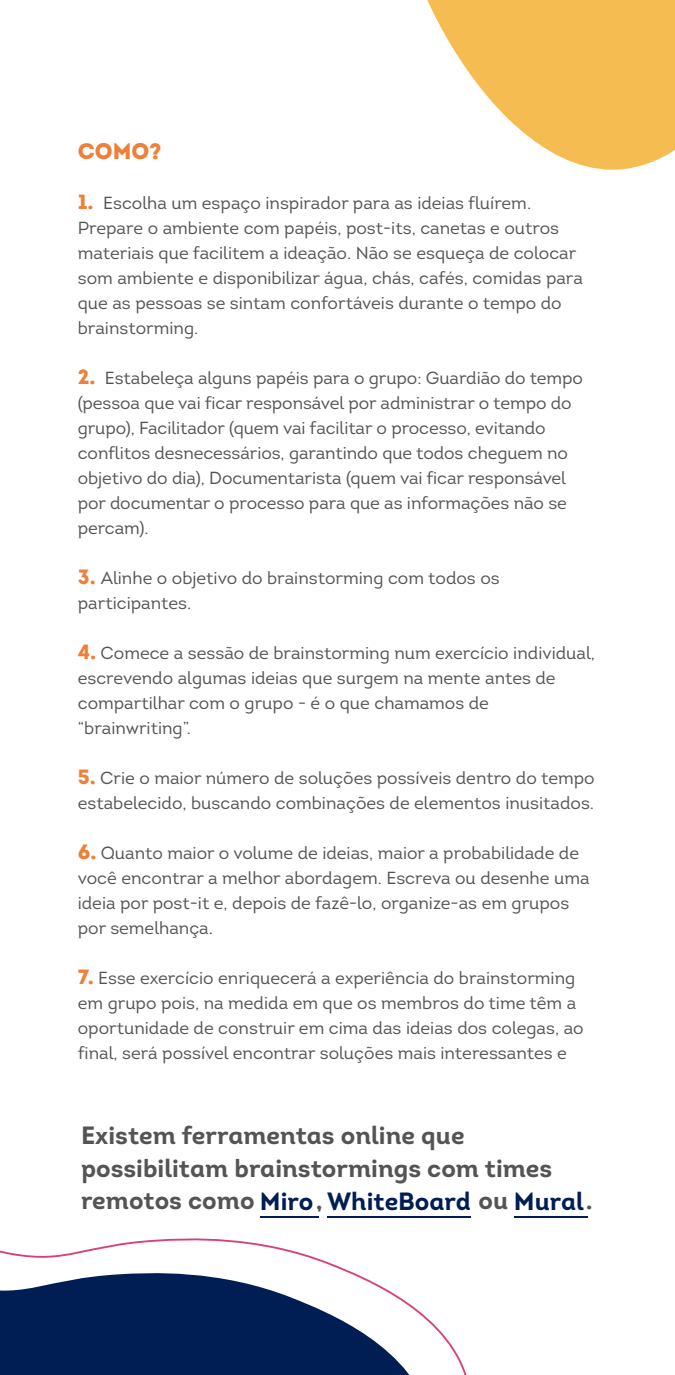
<style>
.page{position:relative;width:675px;height:1375px;background:#fff}
.page>*{position:absolute;margin:0;border:0;box-sizing:border-box;transform-origin:0 0}
.t1{font:25px/32.8px "Intro Bold Alt";color:#545455}
.t2{font:22.5px "Intro Black Alt";color:#ee803a}
.t3{font:17.5px/25px "Intro";color:#545455}
.s1{font-family:"Intro Black Alt";font-size:20.62px;color:#ee803a}
.s2{color:#001e53}
</style>
<div class="page">
<svg style="left:427px;top:0;width:248px;height:170px;fill:#f5bc51"></svg>
<svg style="left:0;top:1238px;width:467px;height:137px"></svg>
<hr style="left:260px;top:1216px;width:59px;height:2px;background:#001e53">
<hr style="left:514px;top:1216px;width:74px;height:2px;background:#001e53">
<hr style="left:327px;top:1216px;width:144px;height:2px;background:#001e53">
<p class="t2" style="left:78px;top:137px;width:85px">COMO?</p>
<p class="t3" style="left:78px;top:191px;width:507px"><span class="s1">1.</span> Escolha um espaço inspirador para as ideias fluírem.<br>Prepare o ambiente com papéis, post-its, canetas e outros materiais que facilitem a ideação. Não se esqueça de colocar som ambiente e disponibilizar água, chás, cafés, comidas para que as pessoas se sintam confortáveis durante o tempo do brainstorming.</p>
<p class="t3" style="left:78px;top:366px;width:507px"><span class="s1">2.</span> Estabeleça alguns papéis para o grupo: Guardião do tempo (pessoa que vai ficar responsável por administrar o tempo do grupo), Facilitador (quem vai facilitar o processo, evitando conflitos desnecessários, garantindo que todos cheguem no objetivo do dia), Documentarista (quem vai ficar responsável por documentar o processo para que as informações não se percam).</p>
<p class="t3" style="left:78px;top:566px;width:423px"><span class="s1">3.</span> Alinhe o objetivo do brainstorming com todos os participantes.</p>
<p class="t3" style="left:78px;top:641px;width:519px"><span class="s1">4.</span> Comece a sessão de brainstorming num exercício individual, escrevendo algumas ideias que surgem na mente antes de compartilhar com o grupo - é o que chamamos de “brainwriting”.</p>
<p class="t3" style="left:78px;top:766px;width:518px"><span class="s1">5.</span> Crie o maior número de soluções possíveis dentro do tempo estabelecido, buscando combinações de elementos inusitados.</p>
<p class="t3" style="left:78px;top:841px;width:513px"><span class="s1">6.</span> Quanto maior o volume de ideias, maior a probabilidade de você encontrar a melhor abordagem. Escreva ou desenhe uma ideia por post-it e, depois de fazê-lo, organize-as em grupos por semelhança.</p>
<p class="t3" style="left:78px;top:966px;width:507px"><span class="s1">7.</span> Esse exercício enriquecerá a experiência do brainstorming em grupo pois, na medida em que os membros do time têm a oportunidade de construir em cima das ideias dos colegas, ao final, será possível encontrar soluções mais interessantes e</p>
<h1 class="t1" style="left:81px;top:1119px;width:513px">Existem ferramentas online que possibilitam brainstormings com times remotos como <span class="s2">Miro WhiteBoard</span> ou <span class="s2">Mural</span>.</h1>
<h1 class="t1" style="left:316px;top:1184px;width:8px">,</h1>
</div>
